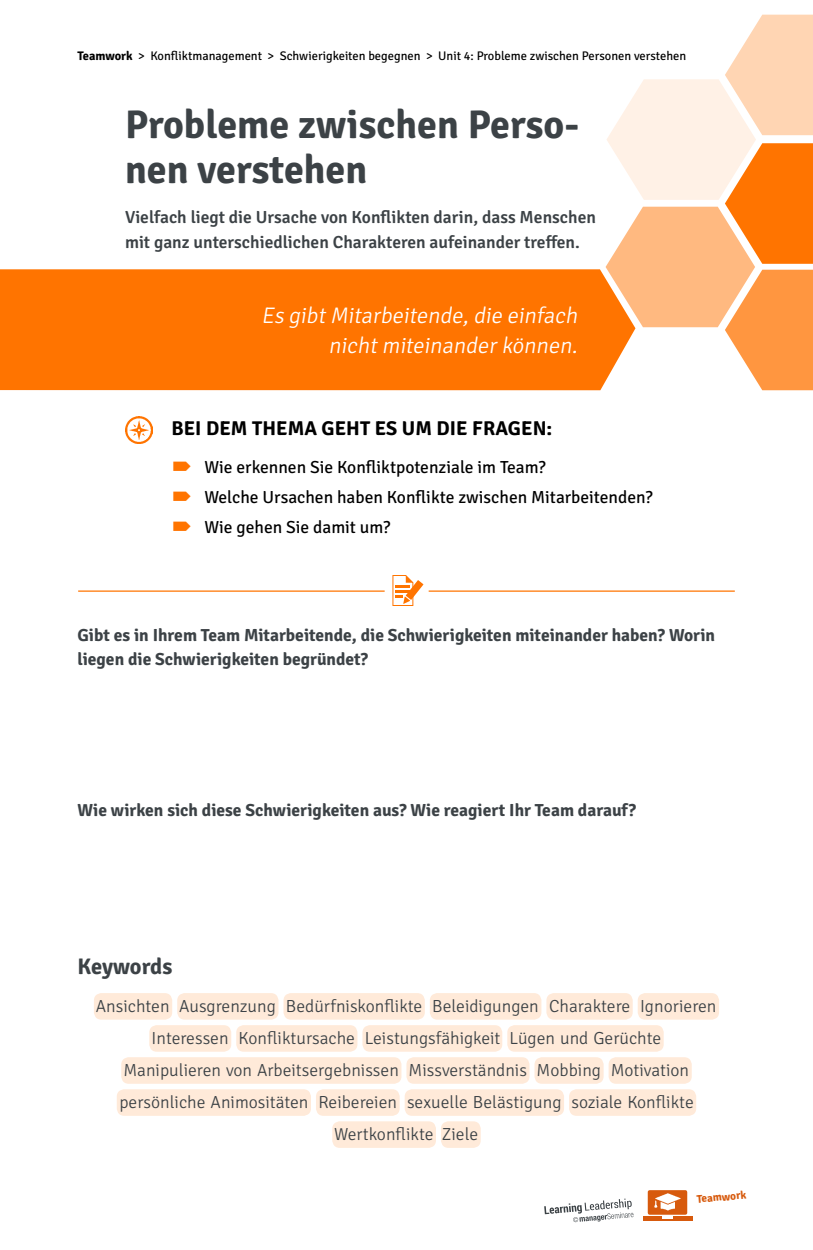
<style>
.page{position:relative;width:813px;height:1250px;background:#fff}
.page>*{position:absolute;margin:0;border:0;box-sizing:border-box;transform-origin:0 0}
.t1{font:700 40px/45px "Signika Negative";color:#3c4246}
.t2{font:italic 300 22.5px/30px "Signika Negative";color:#fff;text-align:right}
.t3{font:700 22.5px "Signika Negative";letter-spacing:-.01em;color:#3c4246}
.t4{font:700 20px "Signika Negative";letter-spacing:.005em;color:#000}
.t5{font:300 17.5px "Signika Negative";color:#3c4246}
.t6{font:700 17.5px/23.8px "Signika Negative";color:#3c4246}
.t7{font:17.5px/30px "Signika Negative";color:#000}
.t8{font:600 17.5px/25px "Signika Negative";color:#3c4246}
.t9{font:12.5px "Signika Negative";color:#000}
.t10{font:700 11.25px "Signika Negative";color:#d75a0d}
.s1{font-weight:700}
</style>
<div class="page">
<div style="left:647px;top:1190px;width:40px;height:25px;background:#d75a0d;border-radius:2px"></div>
<svg style="left:643px;top:1216px;width:49px;height:5px"></svg>
<img style="left:654px;top:1194px;width:27px;height:16px">
<svg style="left:544px;top:1199px;width:89px;height:23px"></svg>
<hr style="left:78px;top:591px;width:306px;height:1px;background:#ff7400">
<hr style="left:428px;top:591px;width:306px;height:1px;background:#ff7400">
<svg style="left:392px;top:575px;width:31px;height:31px"></svg>
<hr style="left:395px;top:590px;width:15px;height:3px;background:#ff7400">
<div style="left:0;top:269px;width:605px;height:121px;background:#ff7400"></div>
<svg style="left:605px;top:15px;width:207px;height:375px"></svg>
<img style="left:125px;top:416px;width:27px;height:27px">
<div style="left:121px;top:1057px;width:280px;height:27px;background:#ffead9;border-radius:7px"></div>
<div style="left:406px;top:1057px;width:123px;height:27px;background:#ffead9;border-radius:7px"></div>
<div style="left:534px;top:1057px;width:69px;height:27px;background:#ffead9;border-radius:7px"></div>
<div style="left:608px;top:1057px;width:83px;height:27px;background:#ffead9;border-radius:7px"></div>
<div style="left:94px;top:993px;width:78px;height:27px;background:#ffead9;border-radius:7px"></div>
<div style="left:177px;top:993px;width:101px;height:27px;background:#ffead9;border-radius:7px"></div>
<div style="left:283px;top:993px;width:142px;height:27px;background:#ffead9;border-radius:7px"></div>
<div style="left:430px;top:993px;width:111px;height:27px;background:#ffead9;border-radius:7px"></div>
<div style="left:546px;top:993px;width:86px;height:27px;background:#ffead9;border-radius:7px"></div>
<div style="left:637px;top:993px;width:82px;height:27px;background:#ffead9;border-radius:7px"></div>
<div style="left:117px;top:1089px;width:194px;height:27px;background:#ffead9;border-radius:7px"></div>
<div style="left:316px;top:1089px;width:83px;height:27px;background:#ffead9;border-radius:7px"></div>
<div style="left:404px;top:1089px;width:160px;height:27px;background:#ffead9;border-radius:7px"></div>
<div style="left:569px;top:1089px;width:127px;height:27px;background:#ffead9;border-radius:7px"></div>
<div style="left:149px;top:1025px;width:82px;height:27px;background:#ffead9;border-radius:7px"></div>
<div style="left:236px;top:1025px;width:121px;height:27px;background:#ffead9;border-radius:7px"></div>
<div style="left:362px;top:1025px;width:140px;height:27px;background:#ffead9;border-radius:7px"></div>
<div style="left:507px;top:1025px;width:156px;height:27px;background:#ffead9;border-radius:7px"></div>
<div style="left:332px;top:1121px;width:104px;height:27px;background:#ffead9;border-radius:7px"></div>
<div style="left:441px;top:1121px;width:39px;height:27px;background:#ffead9;border-radius:7px"></div>
<p class="t9" style="left:78px;top:47px;width:610px"><span class="s1">Teamwork</span> &gt; Konfliktmanagement &gt; Schwierigkeiten begegnen &gt; Unit 4: Probleme zwischen Personen verstehen</p>
<h1 class="t1" style="left:125px;top:99px;width:455px">Probleme zwischen Perso&shy;nen verstehen</h1>
<p class="t8" style="left:125px;top:203px;width:472px">Vielfach liegt die Ursache von Konflikten darin, dass Menschen mit ganz unterschiedlichen Charakteren aufeinander treffen.</p>
<p class="t2" style="left:261px;top:299px;width:322px">Es gibtMitarbeitende,die einfach nichtmiteinanderkönnen.</p>
<p class="t4" style="left:171px;top:414px;width:382px">BEI DEM THEMA GEHT ES UM DIE FRAGEN:</p>
<p class="t7" style="left:204px;top:451px;width:449px">Wie erkennen Sie Konfliktpotenziale im Team?<br>Welche Ursachen haben Konflikte zwischen Mitarbeitenden?<br>Wie gehen Sie damit um?</p>
<p class="t6" style="left:77px;top:623px;width:639px">Gibt es in Ihrem Team Mitarbeitende, die Schwierigkeiten miteinander haben? Worin liegen die Schwierigkeiten begründet?</p>
<p class="t6" style="left:77px;top:798px;width:560px">Wie wirken sich diese Schwierigkeiten aus? Wie reagiert Ihr Team darauf?</p>
<p class="t3" style="left:78px;top:950px;width:96px">Keywords</p>
<p class="t5" style="left:96px;top:994px;width:622px">Ansichten Ausgrenzung Bedürfniskonflikte Beleidigungen Charaktere Ignorieren</p>
<p class="t5" style="left:152px;top:1026px;width:511px">Interessen Konfliktursache Leistungsfähigkeit Lügen und Gerüchte</p>
<p class="t5" style="left:123px;top:1058px;width:567px">Manipulieren von Arbeitsergebnissen Missverständnis Mobbing Motivation</p>
<p class="t5" style="left:119px;top:1090px;width:576px">persönliche Animositäten Reibereien sexuelle Belästigung soziale Konflikte</p>
<p class="t5" style="left:334px;top:1122px;width:145px">Wertkonflikte Ziele</p>
<p class="t10" style="left:696px;top:1191px;width:51px;rotate:-5deg">Teamwork</p>
</div>
